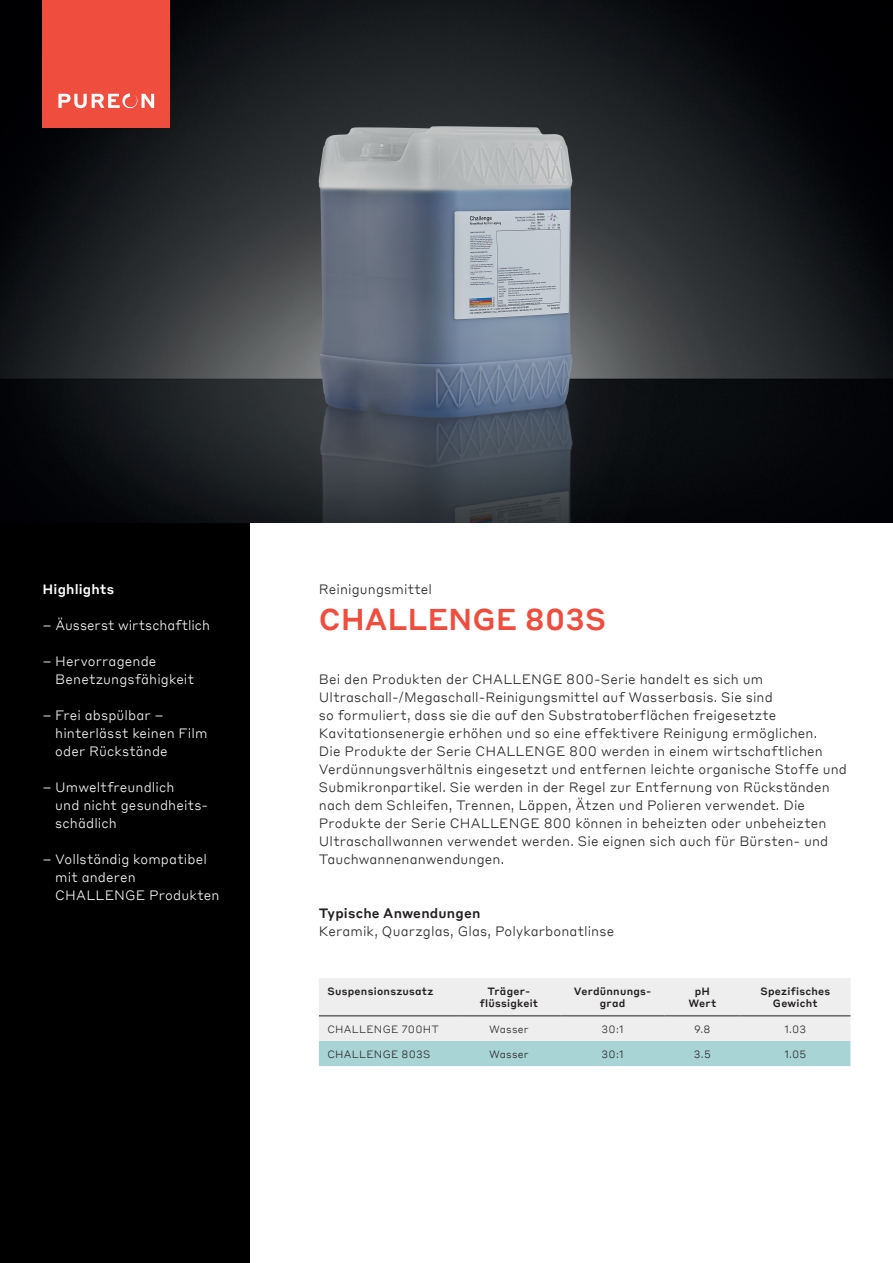
<style>
.page{position:relative;width:893px;height:1263px;background:#fff}
.page>*{position:absolute;margin:0;border:0;box-sizing:border-box;transform-origin:0 0}
.t1{font:500 30px "Styrene BTT";color:#ef4d3d}
.t2{font:300 13.5px/18px "Styrene BTT";letter-spacing:.01em;color:#231f20}
.t3{font:300 13.5px/18px "Styrene BTT";letter-spacing:.01em;color:#fff}
.t4{font:500 13.5px "Styrene BTT";letter-spacing:.015em;color:#231f20}
.t5{font:500 13.5px "Styrene BTT";letter-spacing:.01em;color:#fff}
.t6{font:500 10.5px/12.6px "Styrene BTT";letter-spacing:.02em;color:#231f20;text-align:center}
.t7{font:300 10.5px "Styrene BTT";letter-spacing:.025em;color:#231f20}
</style>
<div class="page">
<div style="left:0;top:0;width:250px;height:1263px;background:#000"></div>
<img style="left:0;top:0;width:893px;height:522px">
<div style="left:43px;top:0;width:127px;height:128px;background:#ef4d3d"></div>
<svg style="left:58px;top:94px;width:96px;height:14px"></svg>
<svg style="left:319px;top:978px;width:531px;height:88px;background:#d9e5e6"></svg>
<hr style="left:319px;top:1015px;width:138px;height:1px;background:#231f20">
<hr style="left:457px;top:1015px;width:104px;height:1px;background:#231f20">
<hr style="left:561px;top:1015px;width:103px;height:1px;background:#231f20">
<hr style="left:664px;top:1015px;width:76px;height:1px;background:#231f20">
<hr style="left:740px;top:1015px;width:110px;height:1px;background:#231f20">
<p class="t5" style="left:43px;top:578px;width:73px">Highlights</p>
<p class="t3" style="left:43px;top:615px;width:169px">– Äusserst wirtschaftlich</p>
<p class="t3" style="left:55px;top:651px;width:140px;text-indent:-13px">– Hervorragende<br>Benetzungsfähigkeit</p>
<p class="t3" style="left:55px;top:705px;width:154px;text-indent:-13px">– Frei abspülbar – hinterlässt keinen Film oder Rückstände</p>
<p class="t3" style="left:55px;top:777px;width:154px;text-indent:-13px">– Umweltfreundlich<br>und nicht gesundheits&shy;schädlich</p>
<p class="t3" style="left:55px;top:849px;width:166px;text-indent:-13px">– Vollständig kompatibel mit anderen<br>CHALLENGE Produkten</p>
<p class="t2" style="left:319px;top:579px;width:115px">Reinigungsmittel</p>
<h1 class="t1" style="left:319px;top:594px;width:289px">CHALLENGE 803S</h1>
<p class="t2" style="left:319px;top:669px;width:530px">Bei den Produkten der CHALLENGE 800-Serie handelt es sich um Ultraschall-/Megaschall-Reinigungsmittel auf Wasserbasis. Sie sind<br>so formuliert, dass sie die auf den Substratoberflächen freigesetzte Kavitationsenergie erhöhen und so eine effektivere Reinigung ermöglichen.<br>Die Produkte der Serie CHALLENGE 800 werden in einem wirtschaftlichen Verdünnungs verhältnis eingesetzt und entfernen leichte organische Stoffe und Submikron partikel. Sie werden in der Regel zur Entfernung von Rückständen nach dem Schleifen, Trennen, Läppen, Ätzen und Polieren verwendet. Die Produkte der Serie CHALLENGE 800 können in beheizten oder unbeheizten Ultraschallwannen verwendet werden. Sie eignen sich auch für Bürsten- und Tauchwannenanwendungen.</p>
<p class="t4" style="left:319px;top:902px;width:163px">Typische Anwendungen</p>
<p class="t2" style="left:319px;top:921px;width:297px">Keramik, Quarzglas, Glas, Polykarbonatlinse</p>
<p class="t6" style="left:327px;top:984px;width:107px">Suspensionszusatz</p>
<p class="t6" style="left:480px;top:984px;width:60px">Träger&shy;flüssigkeit</p>
<p class="t6" style="left:574px;top:984px;width:79px">Verdünnungs&shy;grad</p>
<p class="t6" style="left:688px;top:984px;width:29px">pH<br>Wert</p>
<p class="t6" style="left:760px;top:984px;width:71px">Spezifisches<br>Gewicht</p>
<p class="t7" style="left:327px;top:1020px;width:113px">CHALLENGE 700HT</p>
<p class="t7" style="left:489px;top:1020px;width:41px">Wasser</p>
<p class="t7" style="left:602px;top:1020px;width:23px">30:1</p>
<p class="t7" style="left:694px;top:1020px;width:18px">9.8</p>
<p class="t7" style="left:784px;top:1020px;width:23px">1.03</p>
<p class="t7" style="left:327px;top:1045px;width:104px">CHALLENGE 803S</p>
<p class="t7" style="left:489px;top:1045px;width:41px">Wasser</p>
<p class="t7" style="left:602px;top:1045px;width:23px">30:1</p>
<p class="t7" style="left:694px;top:1045px;width:18px">3.5</p>
<p class="t7" style="left:784px;top:1045px;width:24px">1.05</p>
</div>
